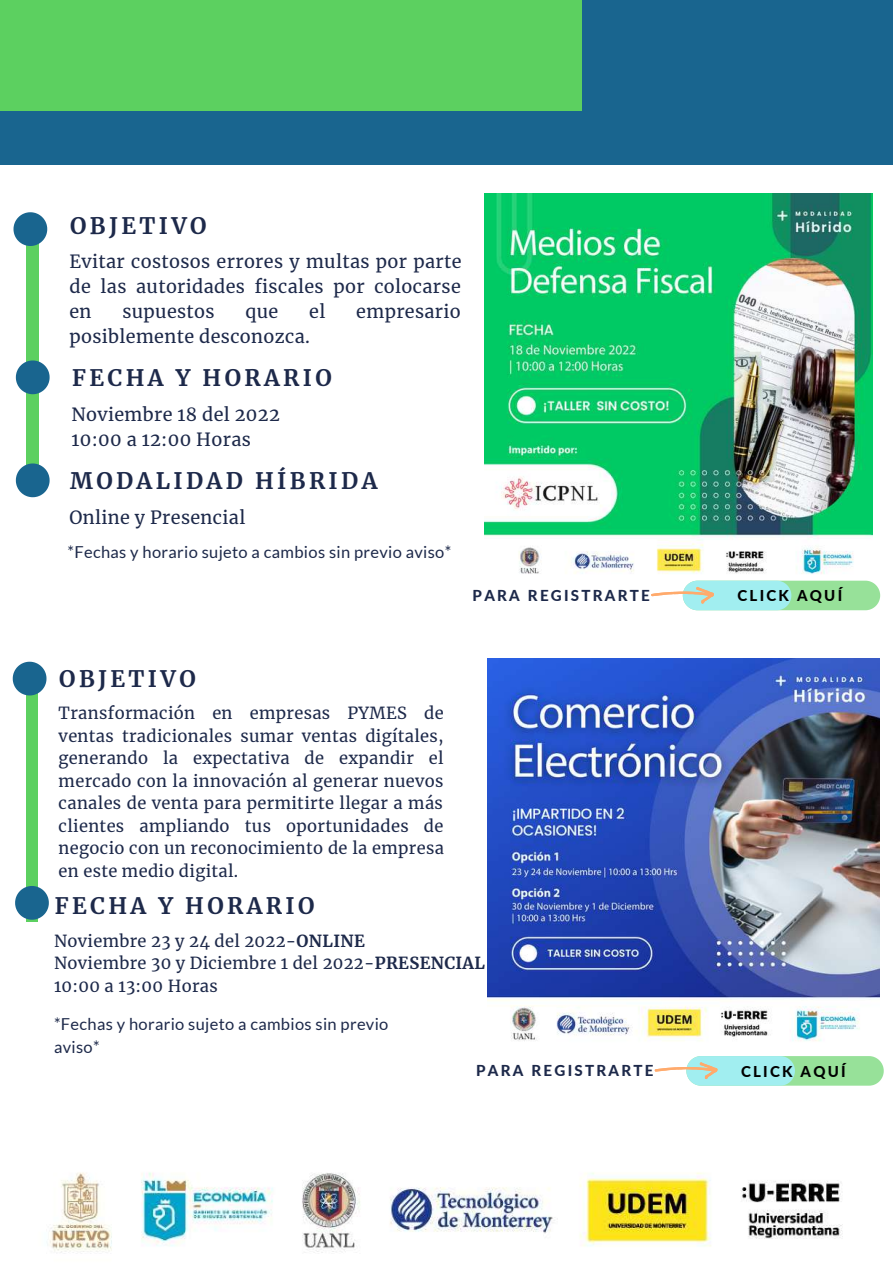
<style>
.page{position:relative;width:893px;height:1264px;background:#fff}
.page>*{position:absolute;margin:0;border:0;box-sizing:border-box;transform-origin:0 0}
.t1{font:700 22.5px "Merriweather";letter-spacing:.15em;color:#1d294a}
.t2{font:18px/24.8px "Merriweather";letter-spacing:.02em;color:#1d294a;text-align:justify}
.t3{font:16.5px/22.5px "Merriweather";letter-spacing:.02em;color:#1d294a;text-align:justify}
.t4{font:16.5px/22.5px "Lato";letter-spacing:.02em;color:#1d294a}
.t5{font:800 15.15px "Lato";letter-spacing:.15em;color:#1d294a}
.t6{font:800 15px "Lato";letter-spacing:.15em;color:#000}
.s1{font-weight:700}
</style>
<div class="page">
<div style="left:0;top:0;width:892px;height:164px;background:#19658f"></div>
<div style="left:0;top:0;width:581px;height:110px;background:#5cd060"></div>
<img style="left:47px;top:1172px;width:796px;height:81px">
<div style="left:27px;top:222px;width:11px;height:265px;background:#5cd060"></div>
<svg style="left:14px;top:212px;width:33px;height:34px"></svg>
<svg style="left:16px;top:360px;width:34px;height:34px"></svg>
<img style="left:484px;top:193px;width:388px;height:381px">
<svg style="left:651px;top:580px;width:229px;height:30px;background:#b0e9cc"></svg>
<svg style="left:16px;top:463px;width:34px;height:34px"></svg>
<div style="left:26px;top:671px;width:11px;height:250px;background:#5cd060"></div>
<svg style="left:13px;top:661px;width:33px;height:34px"></svg>
<svg style="left:15px;top:886px;width:34px;height:33px"></svg>
<img style="left:487px;top:658px;width:391px;height:383px">
<svg style="left:654px;top:1056px;width:229px;height:29px;background:#aee8cb"></svg>
<h1 class="t1" style="left:70px;top:211px;width:138px">OBJETIVO</h1>
<p class="t2" style="left:69px;top:249px;width:393px">Evitar costosos errores y multas por parte de las autoridades fiscales por colocarse en</p>
<p class="t2" style="left:122px;top:299px;width:94px">supuestos</p>
<p class="t2" style="left:245px;top:299px;width:34px">que</p>
<p class="t2" style="left:309px;top:299px;width:18px">el</p>
<p class="t2" style="left:356px;top:299px;width:106px">empresario</p>
<p class="t2" style="left:69px;top:324px;width:242px">posiblemente desconozca.</p>
<h1 class="t1" style="left:72px;top:364px;width:261px">FECHA Y HORARIO</h1>
<p class="t2" style="left:71px;top:402px;width:210px">Noviembre 18 del 2022<br>10:00 a 12:00 Horas</p>
<h1 class="t1" style="left:70px;top:467px;width:309px">MODALIDAD HÍBRIDA</h1>
<p class="t2" style="left:69px;top:505px;width:177px">Online y Presencial</p>
<p class="t4" style="left:67px;top:540px;width:385px">*Fechas y horario sujeto a cambios sin previo aviso*</p>
<p class="t5" style="left:472px;top:586px;width:179px">PARA REGISTRARTE</p>
<p class="t6" style="left:737px;top:586px;width:106px">CLICK AQUÍ</p>
<h1 class="t1" style="left:59px;top:664px;width:138px">OBJETIVO</h1>
<p class="t3" style="left:59px;top:702px;width:387px">Transformación en empresas PYMES de ventas tradicionales sumar ventas digítales, generando la expectativa de expandir el mercado con la innovación al generar nuevos canales de venta para permitirte llegar a más clientes ampliando tus oportunidades de negocio con un reconocimiento de la empresa en este medio digital.</p>
<h1 class="t1" style="left:55px;top:892px;width:261px">FECHA Y HORARIO</h1>
<p class="t3" style="left:54px;top:929px;width:432px;text-align:left">Noviembre 23 y 24 del 2022-<span class="s1">ONLINE<br></span>Noviembre 30 y Diciembre 1 del 2022-<span class="s1">PRESENCIAL<br></span>10:00 a 13:00 Horas</p>
<p class="t4" style="left:54px;top:1012px;width:336px">*Fechas y horario sujeto a cambios sin previo aviso*</p>
<p class="t5" style="left:476px;top:1061px;width:179px">PARA REGISTRARTE</p>
<p class="t6" style="left:741px;top:1061px;width:106px">CLICK AQUÍ</p>
</div>
